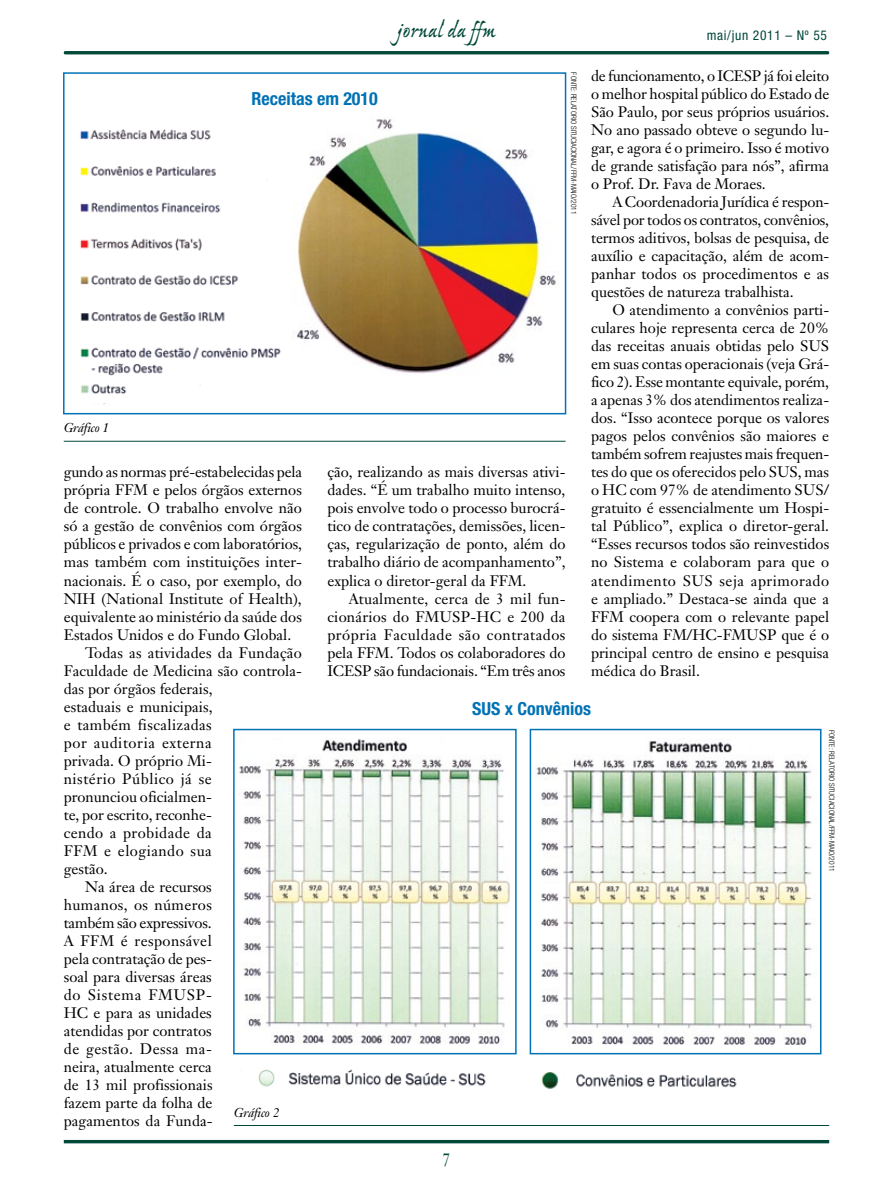
<style>
.page{position:relative;width:893px;height:1191px;background:#fff}
.page>*{position:absolute;margin:0;border:0;box-sizing:border-box;transform-origin:0 0}
.t1{font:24px "Ex Ponto MM 450";letter-spacing:.01em;color:#00483a}
.t2{font:700 condensed 18px "Helvetica Neue";color:#0072b5}
.t3{font:18px "Janson Text";color:#00483a;scale:.85 1}
.t4{font:15px/18px "Janson Text";color:#000;text-align:justify}
.t5{font:15px "Janson Text";letter-spacing:.025em;color:#000}
.t6{font:15px "Janson Text";letter-spacing:.035em;color:#000}
.t7{font:15px "Janson Text";letter-spacing:.03em;color:#000}
.t8{font:15px "Janson Text";letter-spacing:.04em;color:#000}
.t9{font:15px "Janson Text";letter-spacing:.05em;color:#000}
.t10{font:condensed 13.5px "Helvetica Neue";letter-spacing:.05em;color:#00483a}
.t11{font:italic 12.75px "Janson Text";letter-spacing:-.015em;color:#000}
.t12{font:300 condensed 7.5px "Helvetica Neue";color:#000}
</style>
<div class="page">
<svg style="left:63px;top:1139px;width:767px;height:5px"></svg>
<hr style="left:64px;top:51px;width:765px;height:3px;background:#00483a">
<div style="left:233px;top:729px;width:284px;height:325px;border:2px solid #0072b5"></div>
<div style="left:63px;top:72px;width:503px;height:342px;border:2px solid #0072b5"></div>
<img style="left:102px;top:119px;width:454px;height:285px">
<hr style="left:64px;top:441px;width:502px;height:1px;background:#00483a">
<hr style="left:234px;top:1125px;width:595px;height:1px;background:#00483a">
<img style="left:80px;top:119px;width:203px;height:283px">
<img style="left:239px;top:739px;width:271px;height:305px">
<img style="left:258px;top:1069px;width:479px;height:20px">
<div style="left:530px;top:729px;width:291px;height:325px;border:2px solid #0072b5"></div>
<img style="left:536px;top:738px;width:276px;height:306px">
<h1 class="t1" style="left:397px;top:18px;width:99px">jornal da ffm</h1>
<p class="t10" style="left:707px;top:28px;width:122px">mai/jun 2011 – Nº 55</p>
<p class="t4" style="left:591px;top:67px;width:240px;text-indent:173px">já foi eleito o melhor hospital público do Estado de São Paulo, por seus próprios usuários.<br>No ano passado obteve o segundo lu&shy;gar, e agora é o primeiro. Isso é motivo de grande satisfação para nós”, afirma o Prof. Dr. Fava de Moraes.</p>
<p class="t4" style="left:591px;top:193px;width:240px;text-indent:21px">A Coordenadoria Jurídica é respon&shy;sável por todos os contratos, convênios, termos aditivos, bolsas de pesquisa, de auxílio e capacitação, além de acom&shy;panhar todos os procedimentos e as questões de natureza trabalhista.</p>
<p class="t4" style="left:591px;top:301px;width:240px;text-indent:21px">O atendimento a convênios parti&shy;culares hoje representa cerca de 20% das receitas anuais obtidas pelo SUS em suas contas operacionais (veja Grá&shy;fico 2). Esse montante equivale, porém, a apenas 3% dos atendimentos realiza&shy;dos. “Isso acontece porque os valores pagos pelos convênios são maiores e também sofrem reajustes mais frequen&shy;tes do que os oferecidos pelo SUS, mas o HC com 97% de atendimento SUS/ gratuito é essencialmente um Hospi&shy;tal Público”, explica o diretor-geral. “Esses recursos todos são reinvestidos no Sistema e colaboram para que o atendimento SUS seja aprimorado e ampliado.” Destaca-se ainda que a FFM coopera com o relevante papel do sistema FM/HC-FMUSP que é o principal centro de ensino e pesquisa médica do Brasil.</p>
<p class="t4" style="left:591px;top:67px;width:142px">de funcionamento, o Icesp</p>
<p class="t12" style="left:578px;top:72px;width:144px;rotate:90deg">fonte: rELATORIO SITUCIACIONAL/FFM-MAIO/2011</p>
<p class="t2" style="left:251px;top:88px;width:128px">Receitas em 2010</p>
<p class="t11" style="left:64px;top:420px;width:47px">Gráfico 1</p>
<p class="t4" style="left:64px;top:463px;width:240px">gundo as normas pré-estabelecidas pela</p>
<p class="t4" style="left:64px;top:481px;width:240px">própria FFM e pelos órgãos externos</p>
<p class="t4" style="left:64px;top:499px;width:240px">de controle. O trabalho envolve não</p>
<p class="t4" style="left:64px;top:517px;width:240px">só a gestão de convênios com órgãos</p>
<p class="t4" style="left:64px;top:535px;width:240px">públicos e privados e com laboratórios,</p>
<p class="t4" style="left:64px;top:553px;width:240px">mas também com instituições inter-</p>
<p class="t4" style="left:64px;top:571px;width:240px">nacionais. É o caso, por exemplo, do</p>
<p class="t4" style="left:64px;top:589px;width:240px">NIH (National Institute of Health),</p>
<p class="t4" style="left:64px;top:607px;width:240px">equivalente ao ministério da saúde dos</p>
<p class="t4" style="left:64px;top:625px;width:229px">Estados Unidos e do Fundo Global.</p>
<p class="t4" style="left:85px;top:643px;width:218px">Todas as atividades da Fundação</p>
<p class="t4" style="left:64px;top:661px;width:240px">Faculdade de Medicina são controla-</p>
<p class="t4" style="left:64px;top:679px;width:150px">das por órgãos federais,</p>
<p class="t4" style="left:64px;top:697px;width:150px">estaduais e municipais,</p>
<p class="t5" style="left:64px;top:715px;width:150px">e também fiscalizadas</p>
<p class="t8" style="left:64px;top:733px;width:150px">por auditoria externa</p>
<p class="t4" style="left:64px;top:751px;width:150px">privada. O próprio Mi-</p>
<p class="t6" style="left:64px;top:769px;width:149px">nistério Público já se</p>
<p class="t4" style="left:64px;top:787px;width:150px">pronunciou oficialmen-</p>
<p class="t4" style="left:64px;top:805px;width:150px">te, por escrito, reconhe-</p>
<p class="t5" style="left:64px;top:823px;width:149px">cendo a probidade da</p>
<p class="t7" style="left:64px;top:841px;width:150px">FFM e elogiando sua</p>
<p class="t4" style="left:64px;top:859px;width:45px">gestão.</p>
<p class="t4" style="left:85px;top:877px;width:128px">Na área de recursos</p>
<p class="t5" style="left:64px;top:895px;width:150px">humanos, os números</p>
<p class="t4" style="left:64px;top:913px;width:149px">também são expressivos.</p>
<p class="t7" style="left:64px;top:931px;width:150px">A FFM é responsável</p>
<p class="t4" style="left:64px;top:949px;width:150px">pela contratação de pes-</p>
<p class="t4" style="left:64px;top:967px;width:150px">soal para diversas áreas</p>
<p class="t9" style="left:64px;top:985px;width:150px">do Sistema FMUSP-</p>
<p class="t4" style="left:64px;top:1003px;width:150px">HC e para as unidades</p>
<p class="t4" style="left:64px;top:1021px;width:150px">atendidas por contratos</p>
<p class="t6" style="left:64px;top:1039px;width:150px">de gestão. Dessa ma-</p>
<p class="t4" style="left:64px;top:1057px;width:150px">neira, atualmente cerca</p>
<p class="t4" style="left:64px;top:1075px;width:150px">de 13 mil profissionais</p>
<p class="t4" style="left:64px;top:1093px;width:150px">fazem parte da folha de</p>
<p class="t4" style="left:64px;top:1111px;width:150px">pagamentos da Funda-</p>
<p class="t4" style="left:327px;top:463px;width:240px">ção, realizando as mais diversas ativi&shy;dades. “É um trabalho muito intenso, pois envolve todo o processo burocrá&shy;tico de contratações, demissões, licen&shy;ças, regularização de ponto, além do trabalho diário de acompanhamento”, explica o diretor-geral da FFM.</p>
<p class="t4" style="left:327px;top:589px;width:240px;text-indent:21px">Atualmente, cerca de 3 mil fun&shy;cionários do FMUSP-HC e 200 da própria Faculdade são contratados pela FFM. Todos os colaboradores do ICESP são fundacionais. “Em três anos</p>
<p class="t2" style="left:472px;top:697px;width:11px">SUS</p>
<p class="t2" style="left:505px;top:697px;width:88px">x Convênios</p>
<p class="t12" style="left:836px;top:729px;width:144px;rotate:90deg">fonte: rELATORIO SITUCIACIONAL/FFM-MAIO/2011</p>
<p class="t11" style="left:234px;top:1104px;width:47px">Gráfico 2</p>
<p class="t3" style="left:442px;top:1148px;width:11px">7</p>
</div>
